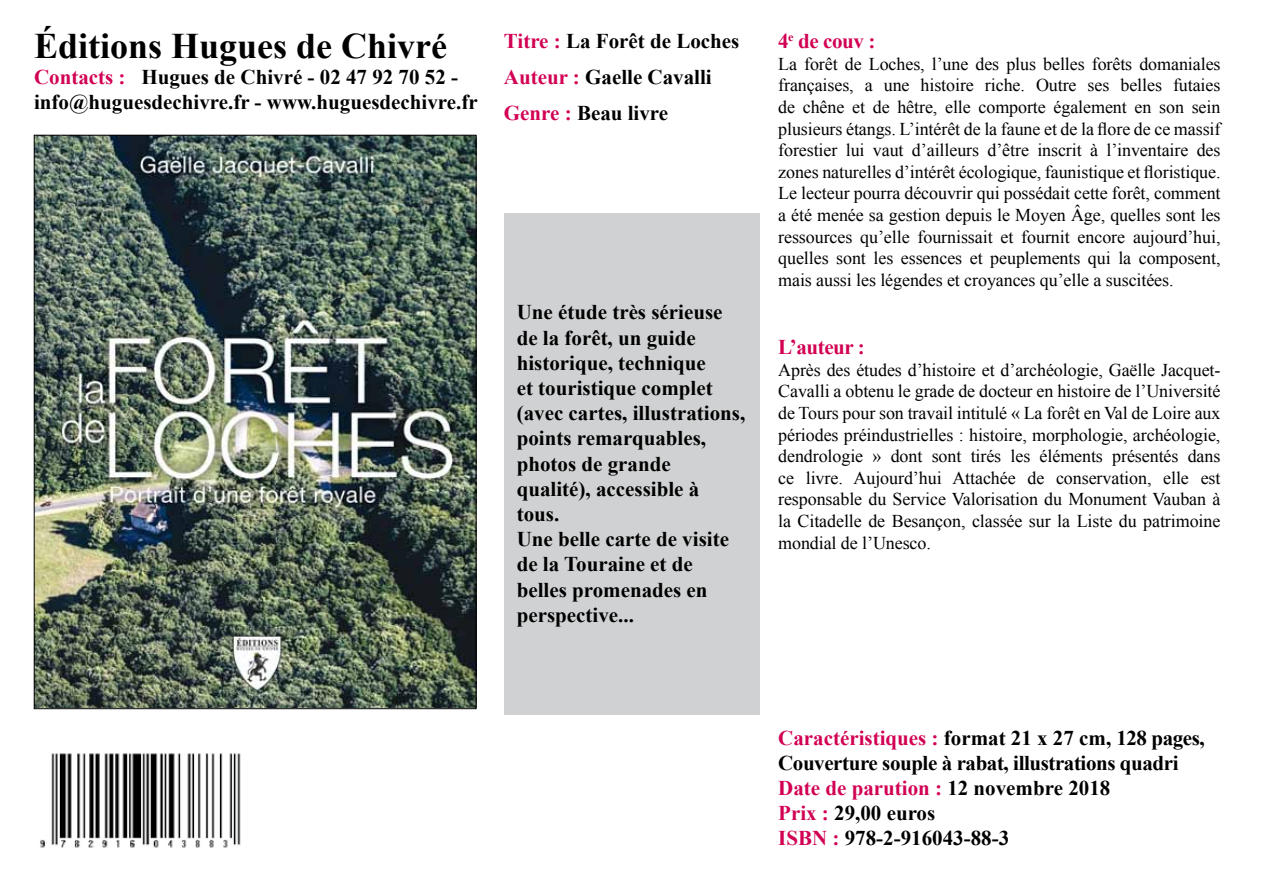
<style>
.page{position:relative;width:1263px;height:893px;background:#fff}
.page>*{position:absolute;margin:0;border:0;box-sizing:border-box;transform-origin:0 0}
.t1{font:700 36px "Times New Roman";color:#000}
.t2{font:700 21px/25.2px "Times New Roman";color:#000}
.t3{font:700 21px "Times New Roman";letter-spacing:-.02em;color:#d20053}
.t4{font:18px/21.6px "Times New Roman";letter-spacing:-.005em;color:#000;text-align:justify}
.s1{color:#d20053}
</style>
<div class="page">
<img style="left:36px;top:137px;width:438px;height:570px">
<img style="left:40px;top:753px;width:201px;height:95px">
<div style="left:504px;top:213px;width:255px;height:501px;background:#d0d1d2"></div>
<h1 class="t1" style="left:34px;top:21px;width:415px">Éditions Hugues de Chivré</h1>
<p class="t2" style="left:34px;top:63px;width:445px"><span class="s1">Contacts :</span> Hugues de Chivré - 02 47 92 70 52 - info@huguesdechivre.fr - www.huguesdechivre.fr</p>
<p class="t2" style="left:504px;top:23px;width:237px;line-height:36px"><span class="s1">Titre :</span> La Forêt de Loches<br><span class="s1">Auteur :</span> Gaelle Cavalli<br><span class="s1">Genre :</span> Beau livre</p>
<p class="t2" style="left:517px;top:299px;width:230px">Une étude très sérieuse de la forêt, un guide historique, technique<br>et touristique complet (avec cartes, illustrations, points remarquables, photos de grande qualité), accessible à tous.<br>Une belle carte de visite de la Touraine et de belles promenades en perspective...</p>
<p class="t3" style="left:778px;top:27px;width:99px">4<sup>e</sup> de couv :</p>
<p class="t4" style="left:778px;top:53px;width:444px">La forêt de Loches, l’une des plus belles forêts domaniales françaises, a une histoire riche. Outre ses belles futaies de chêne et de hêtre, elle comporte également en son sein plusieurs étangs. L’intérêt de la faune et de la flore de ce massif forestier lui vaut d’ailleurs d’être inscrit à l’inventaire des zones naturelles d’intérêt écologique, faunistique et floristique.<br>Le lecteur pourra découvrir qui possédait cette forêt, comment a été menée sa gestion depuis le Moyen Âge, quelles sont les ressources qu’elle fournissait et fournit encore aujourd’hui, quelles sont les essences et peuplements qui la composent, mais aussi les légendes et croyances qu’elle a suscitées.</p>
<p class="t3" style="left:778px;top:333px;width:88px">L’auteur :</p>
<p class="t4" style="left:778px;top:359px;width:444px">Après des études d’histoire et d’archéologie, Gaëlle Jacquet-Cavalli a obtenu le grade de docteur en histoire de l’Université de Tours pour son travail intitulé « La forêt en Val de Loire aux périodes préindustrielles : histoire, morphologie, archéologie, dendrologie » dont sont tirés les éléments présentés dans ce livre. Aujourd’hui Attachée de conservation, elle est responsable du Service Valorisation du Monument Vauban à la Citadelle de Besançon, classée sur la Liste du patrimoine mondial de l’Unesco.</p>
<p class="t2" style="left:778px;top:724px;width:428px"><span class="s1">Caractéristiques :</span> format 21 x 27 cm, 128 pages, Couverture souple à rabat, illustrations quadri <span class="s1">Date de parution :</span> 12 novembre 2018<br><span class="s1">Prix :</span> 29,00 euros<br><span class="s1">ISBN :</span> 978-2-916043-88-3</p>
</div>
